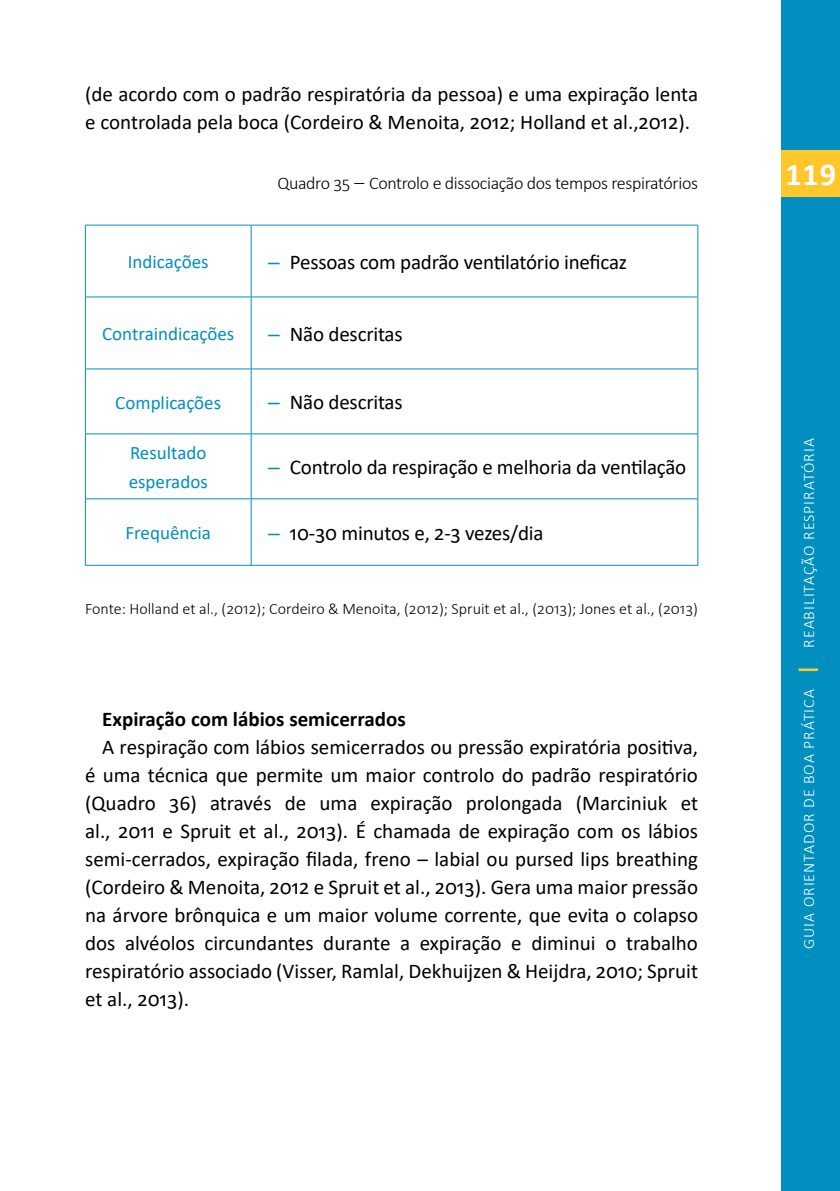
<style>
.page{position:relative;width:840px;height:1191px;background:#fff}
.page>*{position:absolute;margin:0;border:0;box-sizing:border-box;transform-origin:0 0}
.t1{font:700 32px "Calibri";color:#fff}
.t2{font:700 28px "Calibri";color:#fff}
.t3{font:21px/28px "Calibri";letter-spacing:-.01em;color:#000}
.t4{font:700 21px "Calibri";color:#000}
.t5{font:19px/28px "Calibri";color:#008fbe}
.t6{font:300 18px "Calibri";letter-spacing:-.02em;color:#000}
.t7{font:300 16px "Calibri";color:#000}
.t8{font:300 16px "Calibri";letter-spacing:.06em;color:#fff}
.s1{font-size:20px}
.s2{font-family:"Arial";color:#008fbe}
.s3{font-weight:700;font-size:22px;color:#ffc72c}
</style>
<div class="page">
<div style="left:781px;top:0;width:58px;height:1191px;background:#008fbe"></div>
<div style="left:781px;top:151px;width:58px;height:46px;background:#ffc72c"></div>
<hr style="left:85px;top:225px;width:166px;height:1px;background:#008fbe">
<hr style="left:251px;top:225px;width:446px;height:1px;background:#008fbe">
<hr style="left:251px;top:225px;width:1px;height:72px;background:#008fbe">
<hr style="left:697px;top:225px;width:1px;height:72px;background:#008fbe">
<hr style="left:85px;top:297px;width:166px;height:1px;background:#008fbe">
<hr style="left:251px;top:297px;width:446px;height:1px;background:#008fbe">
<hr style="left:251px;top:297px;width:1px;height:72px;background:#008fbe">
<hr style="left:697px;top:297px;width:1px;height:72px;background:#008fbe">
<hr style="left:85px;top:368px;width:166px;height:1px;background:#008fbe">
<hr style="left:251px;top:368px;width:446px;height:1px;background:#008fbe">
<hr style="left:251px;top:369px;width:1px;height:64px;background:#008fbe">
<hr style="left:697px;top:369px;width:1px;height:64px;background:#008fbe">
<hr style="left:85px;top:433px;width:166px;height:1px;background:#008fbe">
<hr style="left:251px;top:433px;width:446px;height:1px;background:#008fbe">
<hr style="left:251px;top:434px;width:1px;height:64px;background:#008fbe">
<hr style="left:697px;top:434px;width:1px;height:64px;background:#008fbe">
<hr style="left:85px;top:498px;width:166px;height:1px;background:#008fbe">
<hr style="left:251px;top:498px;width:446px;height:1px;background:#008fbe">
<hr style="left:251px;top:499px;width:1px;height:66px;background:#008fbe">
<hr style="left:697px;top:499px;width:1px;height:66px;background:#008fbe">
<hr style="left:85px;top:565px;width:166px;height:1px;background:#008fbe">
<hr style="left:251px;top:565px;width:446px;height:1px;background:#008fbe">
<hr style="left:85px;top:225px;width:1px;height:72px;background:#008fbe">
<hr style="left:85px;top:297px;width:1px;height:72px;background:#008fbe">
<hr style="left:85px;top:369px;width:1px;height:64px;background:#008fbe">
<hr style="left:85px;top:434px;width:1px;height:64px;background:#008fbe">
<hr style="left:85px;top:499px;width:1px;height:66px;background:#008fbe">
<div style="left:781px;top:150px;width:58px;height:46px;background:#ffc72c"></div>
<p class="t3" style="left:85px;top:79px;width:614px">(de acordo com o padrão respiratória da pessoa) e uma expiração lenta e controlada pela boca (Cordeiro &amp; Menoita, 2012; Holland et al.,2012).</p>
<p class="t6" style="left:277px;top:172px;width:422px">Quadro 35 <span class="s1">–</span> Controlo e dissociação dos tempos respiratórios</p>
<p class="t5" style="left:128px;top:247px;width:82px">Indicações</p>
<p class="t3" style="left:268px;top:247px;width:360px"><span class="s2">–</span> Pessoas com padrão ventilatório ineficaz</p>
<p class="t5" style="left:102px;top:319px;width:134px">Contraindicações</p>
<p class="t3" style="left:268px;top:319px;width:136px"><span class="s2">–</span> Não descritas</p>
<p class="t5" style="left:115px;top:388px;width:107px">Complicações</p>
<p class="t3" style="left:268px;top:388px;width:136px"><span class="s2">–</span> Não descritas</p>
<p class="t5" style="left:129px;top:439px;width:81px">Resultado esperados</p>
<p class="t3" style="left:268px;top:453px;width:419px"><span class="s2">–</span> Controlo da respiração e melhoria da ventilação</p>
<p class="t5" style="left:125px;top:518px;width:87px">Frequência</p>
<p class="t3" style="left:268px;top:518px;width:277px"><span class="s2">–</span> 10-30 minutos e, 2-3 vezes/dia</p>
<p class="t7" style="left:85px;top:598px;width:614px">Fonte: Holland et al., (2012); Cordeiro &amp; Menoita, (2012); Spruit et al., (2013); Jones et al., (2013)</p>
<p class="t4" style="left:102px;top:704px;width:305px">Expiração com lábios semicerrados</p>
<p class="t3" style="left:85px;top:732px;width:614px;text-align:justify;text-indent:17px">A respiração com lábios semicerrados ou pressão expiratória positiva, é uma técnica que permite um maior controlo do padrão respiratório (Quadro 36) através de uma expiração prolongada (Marciniuk et al., 2011 e Spruit et al., 2013). É chamada de expiração com os lábios semi-cerrados, expiração filada, freno – labial ou pursed lips breathing (Cordeiro &amp; Menoita, 2012 e Spruit et al., 2013). Gera uma maior pressão na árvore brônquica e um maior volume corrente, que evita o colapso dos alvéolos circundantes durante a expiração e diminui o trabalho respiratório associado (Visser, Ramlal, Dekhuijzen &amp; Heijdra, 2010; Spruit et al., 2013).</p>
<h1 class="t1" style="left:785px;top:152px;width:52px">119</h1>
<h2 class="t2" style="left:788px;top:156px;width:46px">119</h2>
<p class="t8" style="left:798px;top:948px;width:512px;rotate:-90deg">GUIA ORIENTADOR DE BOA PRÁTICA <span class="s3">|</span> REABILITAÇÃO RESPIRATÓRIA</p>
</div>
